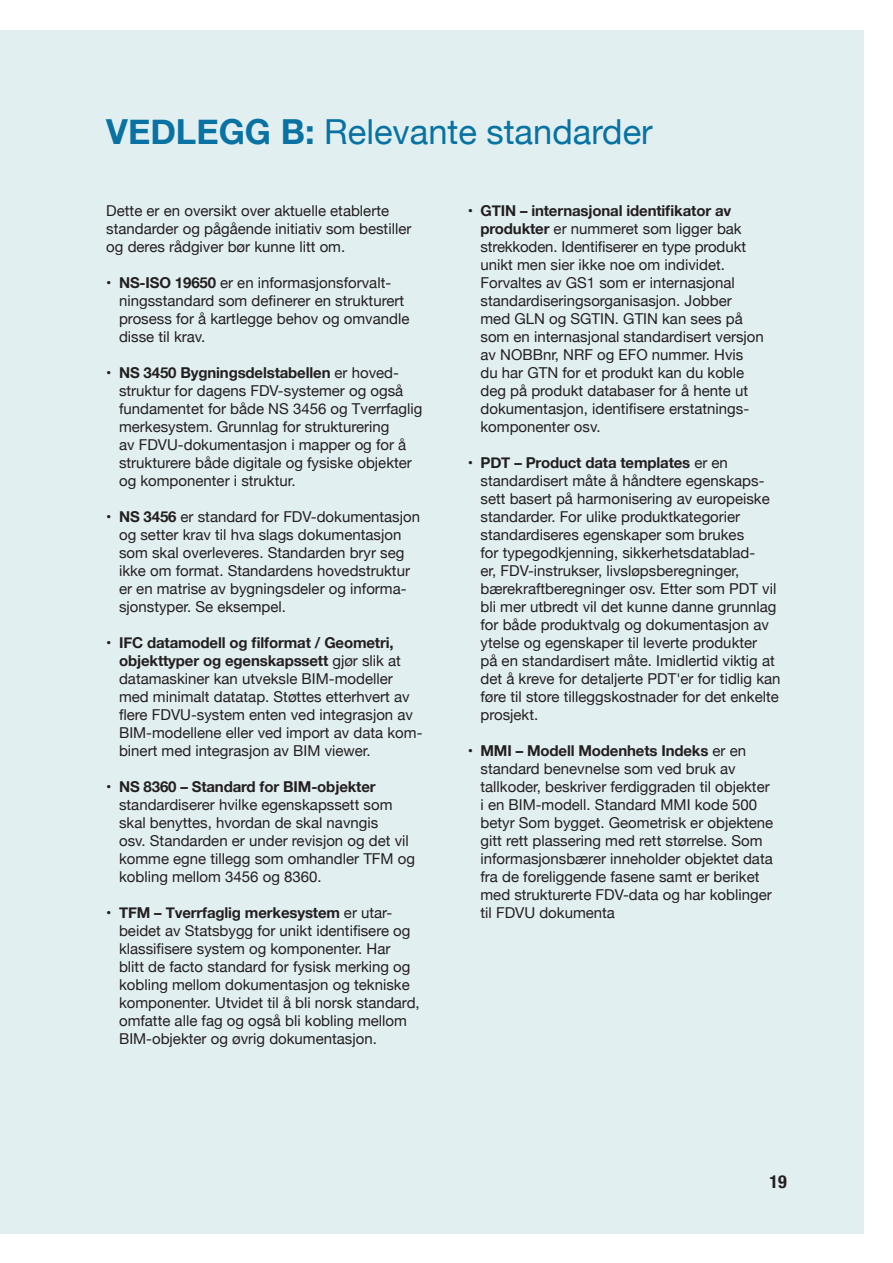
<style>
.page{position:relative;width:893px;height:1263px;background:#fff}
.page>*{position:absolute;margin:0;border:0;box-sizing:border-box;transform-origin:0 0}
.t1{font:34.5px "Helvetica Neue";color:#0872a2}
.t2{font:700 condensed 18px "Helvetica Neue";color:#231f20}
.t3{font:15px/18px "Helvetica Neue";color:#231f20}
.s1{font-weight:700}
</style>
<div class="page">
<div style="left:0;top:30px;width:863px;height:1203px;background:#e2eff1"></div>
<h1 class="t1" style="left:106px;top:107px;width:548px"><span class="s1">VEDLEGG B:</span> Relevante standarder</h1>
<p class="t3" style="left:106px;top:203px;width:307px">Dette er en oversikt over aktuelle etablerte standarder og pågående initiativ som bestiller og deres rådgiver bør kunne litt om.</p>
<p class="t3" style="left:119px;top:275px;width:292px;text-indent:-13px">• <span class="s1">NS-ISO 19650</span> er en informasjonsforvalt&shy;ningsstandard som definerer en strukturert prosess for å kartlegge behov og omvandle disse til krav.</p>
<p class="t3" style="left:119px;top:365px;width:305px;text-indent:-13px">• <span class="s1">NS 3450 Bygningsdelstabellen</span> er hoved&shy;struktur for dagens FDV-systemer og også fundamentet for både NS 3456 og Tverrfaglig merkesystem. Grunnlag for strukturering<br>av FDVU-dokumentasjon i mapper og for å strukturere både digitale og fysiske objekter og komponenter i struktur.</p>
<p class="t3" style="left:119px;top:509px;width:303px;text-indent:-13px">• <span class="s1">NS 3456</span> er standard for FDV-dokumentasjon og setter krav til hva slags dokumentasjon som skal overleveres. Standarden bryr seg ikke om format. Standardens hovedstruktur er en matrise av bygningsdeler og informa&shy;sjonstyper. Se eksempel.</p>
<p class="t3" style="left:119px;top:635px;width:305px;text-indent:-13px">• <span class="s1">IFC datamodell og filformat / Geometri, objekttyper og egenskapssett</span> gjør slik at datamaskiner kan utveksle BIM-modeller med minimalt datatap. Støttes etterhvert av flere FDVU-system enten ved integrasjon av BIM-modellene eller ved import av data kom&shy;binert med integrasjon av BIM viewer.</p>
<p class="t3" style="left:119px;top:779px;width:297px;text-indent:-13px">• <span class="s1">NS 8360 – Standard for BIM-objekter </span>standardiserer hvilke egenskapssett som skal benyttes, hvordan de skal navngis<br>osv. Standarden er under revisjon og det vil komme egne tillegg som omhandler TFM og kobling mellom 3456 og 8360.</p>
<p class="t3" style="left:119px;top:905px;width:302px;text-indent:-13px">• <span class="s1">TFM – Tverrfaglig merkesystem</span> er utar&shy;beidet av Statsbygg for unikt identifisere og klassifisere system og komponenter. Har<br>blitt de facto standard for fysisk merking og kobling mellom dokumentasjon og tekniske komponenter. Utvidet til å bli norsk standard, omfatte alle fag og også bli kobling mellom BIM-objekter og øvrig dokumentasjon.</p>
<p class="t3" style="left:480px;top:203px;width:285px;text-indent:-13px">• <span class="s1">GTIN – internasjonal identifikator av produkter</span> er nummeret som ligger bak strekkoden. Identifiserer en type produkt unikt men sier ikke noe om individet.<br>Forvaltes av GS1 som er internasjonal standardiseringsorganisasjon. Jobber med GLN og SGTIN. GTIN kan sees på - som en internasjonal standardisert versjon av NOBBnr, NRF -og EFO nummer. Hvis du har GTN for -et -produkt kan du koble - deg på produkt databaser for å hente ut dokumentasjon, identifisere erstatnings&shy;komponenter osv.</p>
<p class="t3" style="left:480px;top:455px;width:302px;text-indent:-13px">• <span class="s1">PDT – Product data templates</span> er en standardisert måte å håndtere egenskaps&shy;sett basert på harmonisering av europeiske standarder. For ulike produktkategorier standardiseres egenskaper som brukes<br>for typegodkjenning, sikkerhetsdatablad-<br>er, FDV-instrukser, livsløpsberegninger, bærekraftberegninger osv. Etter som PDT vil bli mer utbredt vil det kunne danne grunnlag for både produktvalg og dokumentasjon av ytelse og egenskaper til leverte produkter<br>på en standardisert måte. Imidlertid viktig at det å kreve for detaljerte PDT'er for tidlig kan føre til store tilleggskostnader for det enkelte prosjekt.</p>
<p class="t3" style="left:480px;top:743px;width:294px;text-indent:-13px">• <span class="s1">MMI – Modell Modenhets Indeks</span> er en standard benevnelse som ved bruk av tallkoder, beskriver ferdiggraden til objekter i en BIM-modell. Standard MMI kode 500 betyr Som bygget. Geometrisk er objektene gitt rett plassering med rett størrelse. Som informasjonsbærer inneholder objektet data fra de foreliggende fasene samt er beriket med strukturerte FDV-data og har koblinger til FDVU dokumenta</p>
<p class="t2" style="left:769px;top:1167px;width:19px">19</p>
</div>
